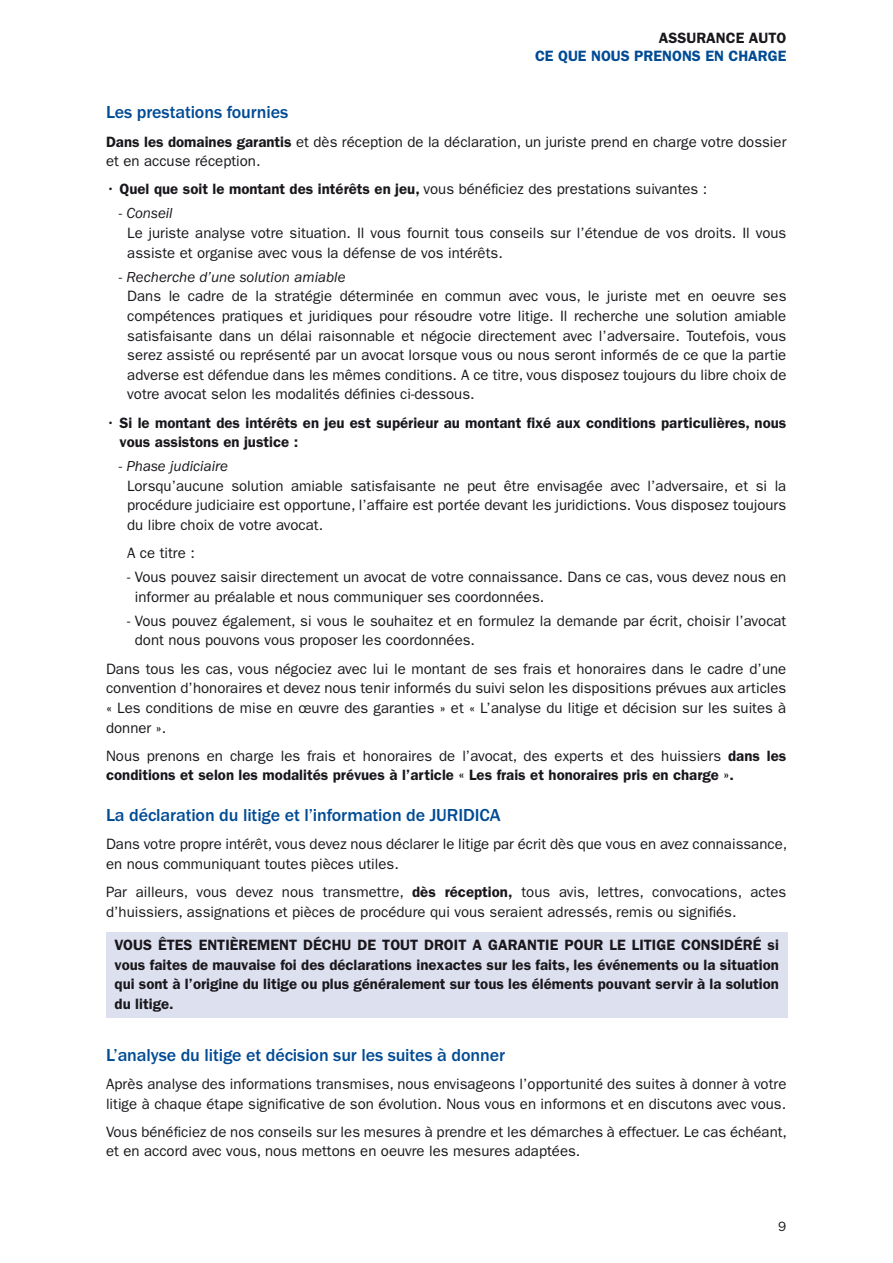
<style>
.page{position:relative;width:893px;height:1263px;background:#fff}
.page>*{position:absolute;margin:0;border:0;box-sizing:border-box;transform-origin:0 0}
.t1{font:500 18px "ITC Franklin Gothic Std";letter-spacing:-.005em;color:#004b94}
.t2{font:15px/19.6px "ITC Franklin Gothic Std";color:#1a171c}
.t3{font:600 15px/19.5px "ITC Franklin Gothic Std";color:#1a171c}
.t4{font:italic 15px "ITC Franklin Gothic Std";color:#1a171c}
.t5{font:600 15px "ITC Franklin Gothic Std";color:#004b94}
.t6{font:13.5px "ITC Franklin Gothic Std";color:#1a171c}
.s1{font-weight:600}
.s2{font-weight:400}
</style>
<div class="page">
<div style="left:106px;top:931px;width:681px;height:86px;background:#dde0ef"></div>
<p class="t3" style="left:659px;top:28px;width:129px">ASSURANCE AUTO</p>
<p class="t5" style="left:535px;top:47px;width:34px">Ce que</p>
<p class="t5" style="left:591px;top:47px;width:11px">nous</p>
<p class="t5" style="left:634px;top:47px;width:20px">prenons</p>
<p class="t5" style="left:705px;top:47px;width:81px">en charge</p>
<p class="t1" style="left:106px;top:102px;width:184px">Les prestations fournies</p>
<p class="t2" style="left:106px;top:132px;width:682px"><span class="s1">Dans les domaines garantis</span> et dès réception de la déclaration, un juriste prend en charge votre dossier et en accuse réception.</p>
<p class="t2" style="left:106px;top:180px;width:603px">• <span class="s1">Quel que soit le montant des intérêts en jeu,</span> vous bénéficiez des prestations suivantes :</p>
<p class="t4" style="left:119px;top:205px;width:55px">- Conseil</p>
<p class="t2" style="left:127px;top:223px;width:661px">Le juriste analyse votre situation. Il vous fournit tous conseils sur l’étendue de vos droits. Il vous assiste et organise avec vous la défense de vos intérêts.</p>
<p class="t4" style="left:119px;top:268px;width:228px">- Recherche d’une solution amiable</p>
<p class="t2" style="left:127px;top:286px;width:661px;text-align:justify">Dans le cadre de la stratégie déterminée en commun avec vous, le juriste met en oeuvre ses compétences pratiques et juridiques pour résoudre votre litige. Il recherche une solution amiable satisfaisante dans un délai raisonnable et négocie directement avec l’adversaire. Toutefois, vous serez assisté ou représenté par un avocat lorsque vous ou nous seront informés de ce que la partie adverse est défendue dans les mêmes conditions. A ce titre, vous disposez toujours du libre choix de votre avocat selon les modalités définies ci-dessous.</p>
<p class="t3" style="left:120px;top:413px;width:668px;text-indent:-14px"><span class="s2">•</span> Si le montant des intérêts en jeu est supérieur au montant fixé aux conditions particulières, nous vous assistons en justice :</p>
<p class="t4" style="left:119px;top:458px;width:111px">- Phase judiciaire</p>
<p class="t2" style="left:127px;top:476px;width:661px;text-align:justify">Lorsqu’aucune solution amiable satisfaisante ne peut être envisagée avec l’adversaire, et si la procédure judiciaire est opportune, l’affaire est portée devant les juridictions. Vous disposez toujours du libre choix de votre avocat.</p>
<p class="t2" style="left:127px;top:543px;width:69px">A ce titre :</p>
<p class="t2" style="left:135px;top:567px;width:653px;text-indent:-8px">- Vous pouvez saisir directement un avocat de votre connaissance. Dans ce cas, vous devez nous en informer au préalable et nous communiquer ses coordonnées.</p>
<p class="t2" style="left:135px;top:611px;width:653px;text-indent:-8px">- Vous pouvez également, si vous le souhaitez et en formulez la demande par écrit, choisir l’avocat dont nous pouvons vous proposer les coordonnées.</p>
<p class="t2" style="left:106px;top:659px;width:682px;text-align:justify">Dans tous les cas, vous négociez avec lui le montant de ses frais et honoraires dans le cadre d’une convention d’honoraires et devez nous tenir informés du suivi selon les dispositions prévues aux articles « Les conditions de mise en œuvre des garanties » et « L’analyse du litige et décision sur les suites à donner ».</p>
<p class="t3" style="left:106px;top:746px;width:682px"><span class="s2">Nous prenons en charge les frais et honoraires de l’avocat, des experts et des huissiers</span> dans les conditions et selon les modalités prévues à l’article « Les frais et honoraires pris en charge ».</p>
<p class="t1" style="left:106px;top:805px;width:396px">La déclaration du litige et l’information de JURIDICA</p>
<p class="t2" style="left:106px;top:835px;width:683px">Dans votre propre intérêt, vous devez nous déclarer le litige par écrit dès que vous en avez connaissance, en nous communiquant toutes pièces utiles.</p>
<p class="t2" style="left:106px;top:882px;width:682px">Par ailleurs, vous devez nous transmettre, <span class="s1">dès réception,</span> tous avis, lettres, convocations, actes d’huissiers, assignations et pièces de procédure qui vous seraient adressés, remis ou signifiés.</p>
<p class="t3" style="left:115px;top:935px;width:666px;text-align:justify">VOUS ÊTES ENTIÈREMENT DÉCHU DE TOUT DROIT A GARANTIE POUR LE LITIGE CONSIDÉRÉ si vous faites de mauvaise foi des déclarations inexactes sur les faits, les événements ou la situation qui sont à l’origine du litige ou plus généralement sur tous les éléments pouvant servir à la solution du litige.</p>
<p class="t1" style="left:106px;top:1045px;width:400px">L’analyse du litige et décision sur les suites à donner</p>
<p class="t2" style="left:106px;top:1074px;width:682px">Après analyse des informations transmises, nous envisageons l’opportunité des suites à donner à votre litige à chaque étape significative de son évolution. Nous vous en informons et en discutons avec vous.</p>
<p class="t2" style="left:106px;top:1122px;width:683px">Vous bénéficiez de nos conseils sur les mesures à prendre et les démarches à effectuer. Le cas échéant, et en accord avec vous, nous mettons en oeuvre les mesures adaptées.</p>
<p class="t6" style="left:778px;top:1218px;width:10px">9</p>
</div>
